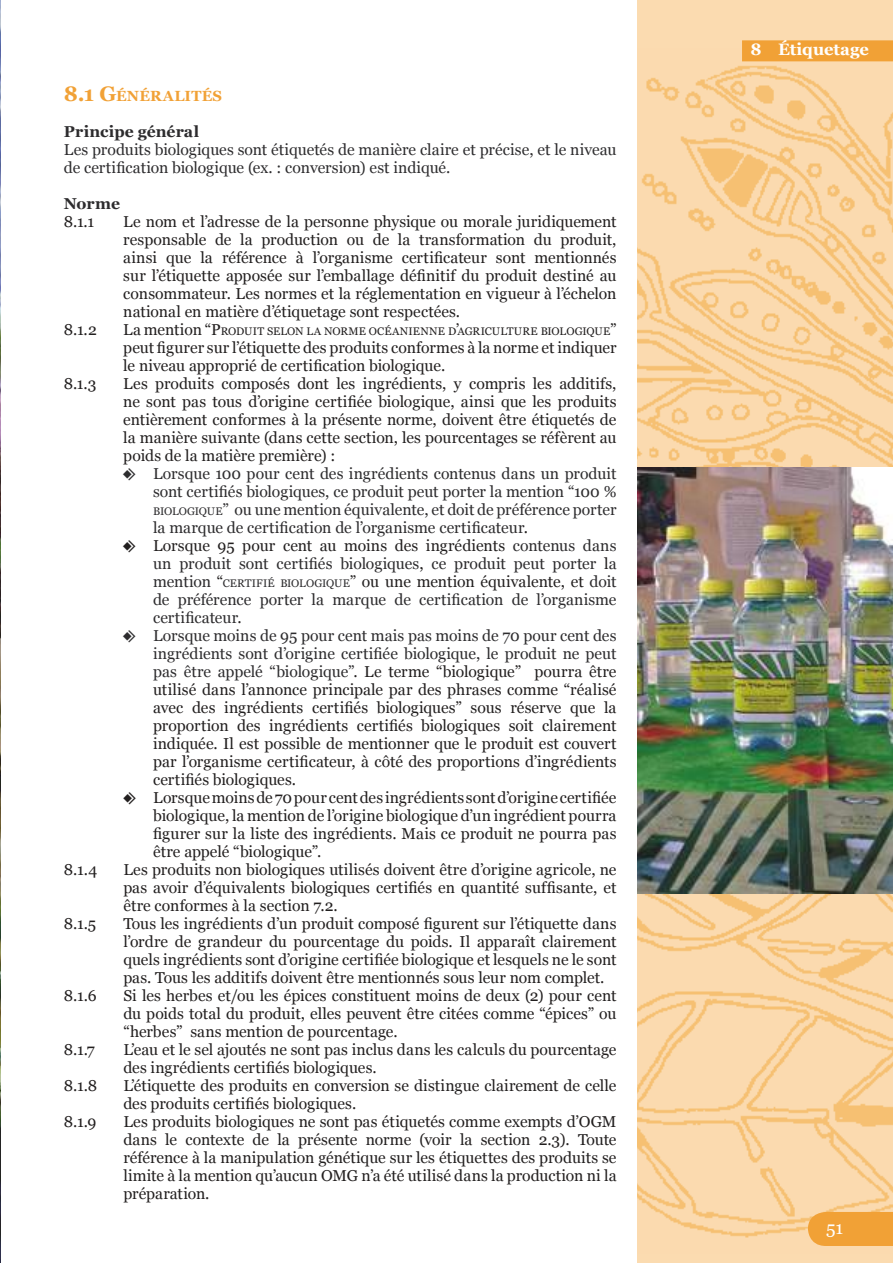
<style>
.page{position:relative;width:893px;height:1263px;background:#fff}
.page>*{position:absolute;margin:0;border:0;box-sizing:border-box;transform-origin:0 0}
.t1{font:18px "Georgia";color:#fff}
.t2{font:700 16.5px "Georgia";color:#fff}
.t3{font:15.75px/18px "Georgia";color:#221f1f;text-align:justify}
.t4{font:15.75px/18px "Georgia";letter-spacing:-.005em;color:#2d2c2e}
.t5{font:700 15.75px "Georgia";letter-spacing:.005em;color:#2d2c2e}
.t6{font:700 14.7px "Georgia";letter-spacing:.015em;color:#f1a136}
.t7{font:10.95px "Georgia";letter-spacing:.005em;color:#221f1f}
.s1{font-size:21px}
.s2{font-size:15.75px}
.s3{font-family:"Pointers"}
.s4{font-style:inherit}
.s5{font-size:10.95px}
.s6{color:#221f1f}
.s7{color:#2d2c2e}
.s8{font-size:10.95px;color:#2d2c2e}
</style>
<div class="page">
<div style="left:638px;top:0;width:255px;height:1263px;background:#fbdbb0"></div>
<img style="left:638px;top:61px;width:255px;height:1177px">
<div style="left:742px;top:40px;width:151px;height:21px;background:#f1a136"></div>
<div style="left:808px;top:1212px;width:85px;height:34px;background:#f1a136"></div>
<img style="left:0;top:0;width:1px;height:1263px">
<img style="left:638px;top:468px;width:255px;height:425px">
<p class="t6" style="left:64px;top:86px;width:160px"><span class="s1">8.1 G</span>ÉNÉRALITÉS</p>
<p class="t5" style="left:64px;top:121px;width:137px">Principe général</p>
<p class="t4" style="left:64px;top:141px;width:554px">Les produits biologiques sont étiquetés de manière claire et précise, et le niveau de certification biologique (ex. : conversion) est indiqué.</p>
<p class="t5" style="left:64px;top:193px;width:58px">Norme</p>
<p class="t3" style="left:64px;top:213px;width:32px">8.1.1</p>
<p class="t3" style="left:123px;top:213px;width:495px">Le nom et l’adresse de la personne physique ou morale juridiquement responsable de la production ou de la transformation du produit, ainsi que la référence à l’organisme certificateur sont mentionnés sur l’étiquette apposée sur l’emballage définitif du produit destiné au consommateur. Les normes et la réglementation en vigueur à l’échelon national en matière d’étiquetage sont respectées.</p>
<p class="t3" style="left:64px;top:321px;width:35px">8.1.2</p>
<p class="t7" style="left:123px;top:325px;width:495px"><span class="s2">La mention “</span><span class="s2">P</span>RODUIT SELON LA NORME OCÉANIENNE D<span class="s2">’</span>AGRICULTURE BIOLOGIQUE<span class="s2">”</span></p>
<p class="t3" style="left:123px;top:339px;width:495px">peut figurer sur l’étiquette des produits conformes à la norme et indiquer le niveau approprié de certification biologique.</p>
<p class="t3" style="left:64px;top:375px;width:34px">8.1.3</p>
<p class="t3" style="left:123px;top:375px;width:495px">Les produits composés dont les ingrédients, y compris les additifs,</p>
<p class="t3" style="left:123px;top:393px;width:495px">ne sont pas tous d’origine certifiée biologique, ainsi que les produits</p>
<p class="t3" style="left:123px;top:411px;width:495px">entièrement conformes à la présente norme, doivent être étiquetés de</p>
<p class="t3" style="left:123px;top:429px;width:495px">la manière suivante (dans cette section, les pourcentages se réfèrent au</p>
<p class="t3" style="left:123px;top:447px;width:214px">poids de la matière première) :</p>
<p class="t4" style="left:123px;top:465px;width:495px"><span class="s3">k</span> Lorsque 100 pour cent des ingrédients contenus dans un produit</p>
<p class="t4" style="left:153px;top:483px;width:465px">sont certifiés biologiques, ce produit peut porter la mention “<span class="s4">100 %</span></p>
<p class="t4" style="left:153px;top:501px;width:465px"><span class="s5">BIOLOGIQUE</span>” ou une mention équivalente, et doit de préférence porter</p>
<p class="t4" style="left:153px;top:519px;width:376px">la marque de certification de l’organisme certificateur<span class="s6">.</span></p>
<p class="t3" style="left:123px;top:537px;width:495px"><span class="s3">k</span> Lorsque 95 pour cent au moins des ingrédients <span class="s7">contenus dans</span></p>
<p class="t4" style="left:153px;top:555px;width:465px">un produit sont certifiés biologiques<span class="s6">,</span> ce produit peut porter <span class="s6">l</span>a</p>
<p class="t3" style="left:153px;top:573px;width:465px"><span class="s7">mention</span> “<span class="s8">CERTIFIÉ BIOLOGIQUE</span>” ou une mention équivalente, et <span class="s7">doit</span></p>
<p class="t4" style="left:153px;top:591px;width:465px">de préférence porter la marque de certification de l’organisme</p>
<p class="t4" style="left:153px;top:609px;width:90px">certificateur<span class="s6">.</span></p>
<p class="t4" style="left:123px;top:627px;width:495px"><span class="s3">k</span> Lorsque moins de 95 pour cent mais pas moins de 70 pour cent des</p>
<p class="t4" style="left:153px;top:645px;width:465px">ingrédients sont d’origine certifiée biologique, le produit ne peut</p>
<p class="t3" style="left:153px;top:663px;width:465px"><span class="s7">pas être appelé “biologique”</span>. Le terme “biologique” pourra être</p>
<p class="t3" style="left:153px;top:681px;width:465px">utilisé dans l’annonce principale par des phrases comme “réalisé</p>
<p class="t3" style="left:153px;top:699px;width:465px">avec des ingrédients certifiés biologiques” sous réserve que la</p>
<p class="t3" style="left:153px;top:717px;width:465px">proportion des ingrédients certifiés biologiques soit clairement</p>
<p class="t3" style="left:153px;top:735px;width:465px">indiquée. Il est possible de mentionner que le produit est couvert</p>
<p class="t3" style="left:153px;top:753px;width:465px">par l’organisme certificateur, à côté des proportions d’ingrédients</p>
<p class="t3" style="left:153px;top:771px;width:144px">certifiés biologiques.</p>
<p class="t3" style="left:123px;top:789px;width:495px"><span class="s3">k</span> Lorsque moins de 70pourcent des ingrédients sont d’origine certifiée</p>
<p class="t3" style="left:153px;top:807px;width:465px">biologique, la mention de l’origine biologique d’un ingrédient pourra</p>
<p class="t3" style="left:153px;top:825px;width:465px">figurer sur la liste des ingrédients. Mais ce produit ne pourra pas</p>
<p class="t3" style="left:153px;top:843px;width:170px">être appelé “biologique”.</p>
<p class="t3" style="left:64px;top:861px;width:35px">8.1.4</p>
<p class="t3" style="left:123px;top:861px;width:495px">Les produits non biologiques utilisés doivent être d’origine agricole, ne pas avoir d’équivalents biologiques certifiés en quantité suffisante, et être conformes à la section 7.2.</p>
<p class="t3" style="left:64px;top:915px;width:34px">8.1.5</p>
<p class="t3" style="left:123px;top:915px;width:495px">Tous les ingrédients d’un produit composé figurent sur l’étiquette dans l’ordre de grandeur du pourcentage du poids. Il apparaît clairement quels ingrédients sont d’origine certifiée biologique et lesquels ne le sont pas. Tous les additifs doivent être mentionnés sous leur nom complet.</p>
<p class="t3" style="left:64px;top:987px;width:34px">8.1.6</p>
<p class="t3" style="left:123px;top:987px;width:495px">Si les herbes et/ou les épices constituent moins de deux (2) pour cent du poids total du produit, elles peuvent être citées comme “épices” ou “herbes” sans mention de pourcentage.</p>
<p class="t3" style="left:64px;top:1041px;width:33px">8.1.7</p>
<p class="t3" style="left:123px;top:1041px;width:495px">L’eau et le sel ajoutés ne sont pas inclus dans les calculs du pourcentage des ingrédients certifiés biologiques.</p>
<p class="t3" style="left:64px;top:1077px;width:35px">8.1.8</p>
<p class="t3" style="left:123px;top:1077px;width:495px">L’étiquette des produits en conversion se distingue clairement de celle des produits certifiés biologiques.</p>
<p class="t3" style="left:64px;top:1113px;width:34px">8.1.9</p>
<p class="t3" style="left:123px;top:1113px;width:495px">Les produits biologiques ne sont pas étiquetés comme exempts d’OGM dans le contexte de la présente norme (voir la section 2.3). Toute référence à la manipulation génétique sur les étiquettes des produits se limite à la mention qu’aucun OMG n’a été utilisé dans la production ni la préparation.</p>
<p class="t2" style="left:750px;top:39px;width:120px">8 Étiquetage</p>
<p class="t1" style="left:826px;top:1217px;width:19px">51</p>
</div>
